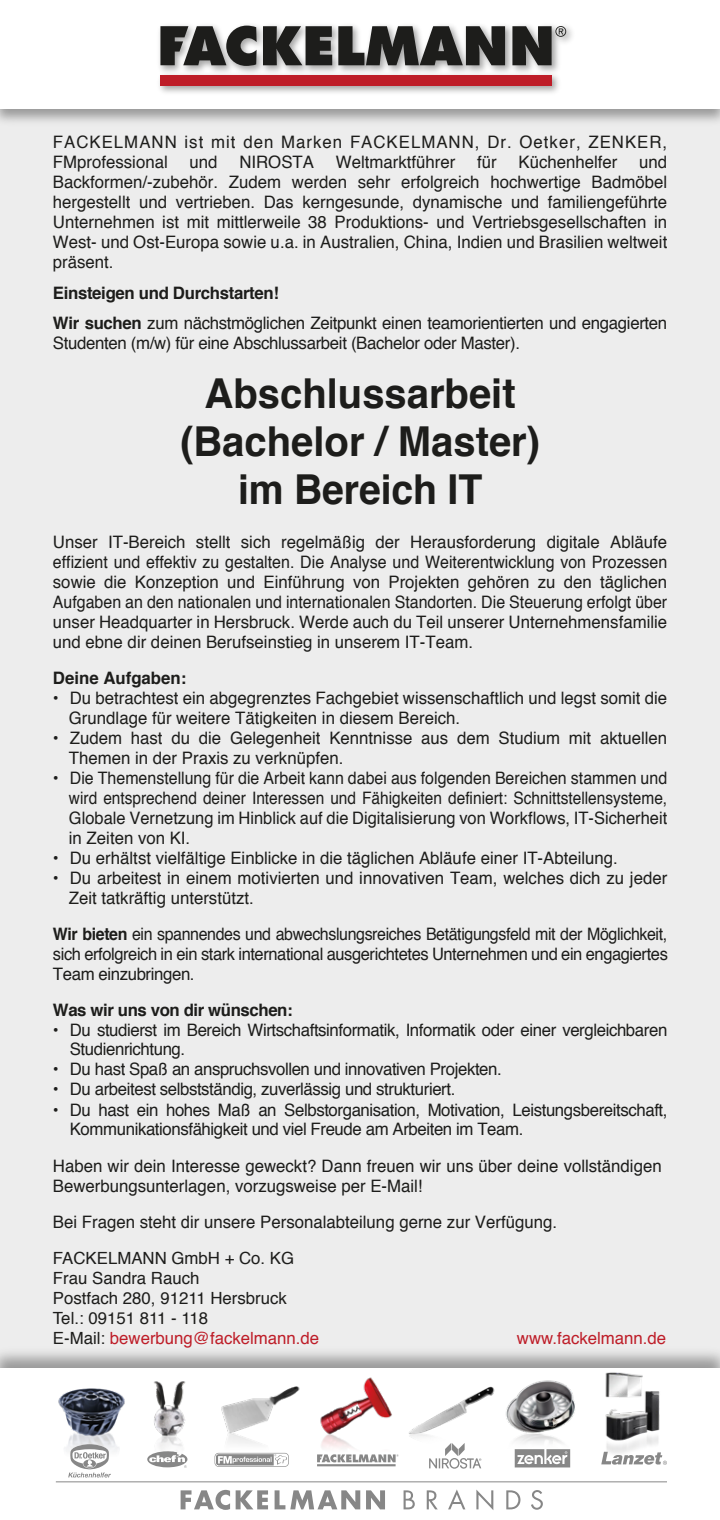
<style>
.page{position:relative;width:720px;height:1520px;background:#fff}
.page>*{position:absolute;margin:0;border:0;box-sizing:border-box;transform-origin:0 0}
.t1{font:700 41.2px/48px "Helvetica";color:#1d1d1b;text-align:center}
.t2{font:17.2px/20px "Helvetica";color:#1d1d1b}
.t3{font:17.2px/19.4px "Helvetica";letter-spacing:-.025em;color:#1d1d1b}
.t4{font:17.2px/20px "Helvetica";color:#1d1d1b;text-align:justify;scale:.93 1}
.t5{font:17.2px/30.4px "Helvetica";letter-spacing:-.02em;color:#1d1d1b}
.t6{font:17.2px/20px "Helvetica";letter-spacing:.06em;color:#1d1d1b}
.t7{font:700 17.2px "Helvetica";letter-spacing:-.025em;color:#1d1d1b}
.t8{font:700 17.2px "Helvetica";color:#1d1d1b}
.t9{font:16.8px/20px "Helvetica";color:#1d1d1b}
.t10{font:16.8px "Helvetica";color:#be1d28}
.s1{font-weight:700}
.s2{font-family:"Arial"}
.s3{color:#be1d28}
</style>
<div class="page">
<div style="left:0;top:0;width:720px;height:1423px;background:#ededed"></div>
<img style="left:0;top:108px;width:720px;height:14px">
<div style="left:0;top:0;width:720px;height:108px;background:#fff"></div>
<img style="left:159px;top:25px;width:413px;height:68px">
<div style="left:160px;top:75px;width:392px;height:10px;background:#be1d28"></div>
<svg style="left:263px;top:26px;width:69px;height:39px;background:#4a4a49"></svg>
<svg style="left:512px;top:26px;width:54px;height:39px;background:#656563"></svg>
<svg style="left:160px;top:26px;width:97px;height:40px;background:#595958"></svg>
<svg style="left:338px;top:26px;width:167px;height:39px;background:#585857"></svg>
<div style="left:0;top:1367px;width:720px;height:152px;background:#fff"></div>
<img style="left:605px;top:1372px;width:55px;height:79px">
<img style="left:43px;top:1356px;width:557px;height:127px">
<svg style="left:317px;top:1454px;width:82px;height:12px"></svg>
<svg style="left:215px;top:1452px;width:74px;height:14px"></svg>
<svg style="left:429px;top:1442px;width:52px;height:26px"></svg>
<svg style="left:68px;top:1444px;width:43px;height:33px"></svg>
<svg style="left:147px;top:1451px;width:40px;height:16px"></svg>
<svg style="left:515px;top:1449px;width:55px;height:18px"></svg>
<hr style="left:56px;top:1481px;width:611px;height:1px;background:#878787">
<svg style="left:601px;top:1451px;width:66px;height:13px"></svg>
<svg style="left:181px;top:1489px;width:49px;height:20px"></svg>
<svg style="left:236px;top:1490px;width:32px;height:19px"></svg>
<svg style="left:275px;top:1490px;width:85px;height:19px"></svg>
<svg style="left:366px;top:1490px;width:19px;height:19px"></svg>
<svg style="left:404px;top:1490px;width:11px;height:19px"></svg>
<svg style="left:427px;top:1490px;width:11px;height:19px"></svg>
<svg style="left:448px;top:1489px;width:17px;height:20px"></svg>
<svg style="left:476px;top:1489px;width:17px;height:21px"></svg>
<svg style="left:506px;top:1490px;width:14px;height:19px"></svg>
<svg style="left:531px;top:1490px;width:12px;height:19px"></svg>
<p class="t6" style="left:53px;top:133px;width:616px">FACKELMANN ist mit den Marken FACKELMANN, Dr. Oetker, ZENKER,<br>FMprofessional</p>
<p class="t2" style="left:190px;top:153px;width:30px">und</p>
<p class="t2" style="left:239px;top:153px;width:76px">NIROSTA</p>
<p class="t2" style="left:336px;top:153px;width:121px">Weltmarktführer</p>
<p class="t2" style="left:477px;top:153px;width:21px">für</p>
<p class="t2" style="left:519px;top:153px;width:100px">Küchenhelfer</p>
<p class="t2" style="left:53px;top:153px;width:616px;text-align:justify;text-indent:586px">und Backformen/-zubehör. Zudem werden sehr erfolgreich hochwertige Badmöbel hergestellt und vertrieben. Das kerngesunde, dynamische und familiengeführte Unternehmen ist mit mittlerweile 38 Produktions- und Vertriebsgesellschaften in West- und Ost-Europa sowie u.a. in Australien, China, Indien und Brasilien weltweit präsent.</p>
<p class="t5" style="left:53px;top:278px;width:616px"><span class="s1">Einsteigen und Durchstarten!<br>Wir suchen</span> zum nächstmöglichen Zeitpunkt einen teamorientierten und engagierten</p>
<p class="t5" style="left:53px;top:328px;width:469px">Studenten (m/w) für eine Abschlussarbeit (Bachelor oder Master).</p>
<h1 class="t1" style="left:180px;top:369px;width:362px">Abschlussarbeit (Bachelor / Master) im Bereich IT</h1>
<p class="t2" style="left:53px;top:532px;width:616px;text-align:justify">Unser IT-Bereich stellt sich regelmäßig der Herausforderung digitale Abläufe effizient und effektiv zu gestalten. Die Analyse und Weiterentwicklung von Prozessen sowie die Konzeption und Einführung von Projekten gehören zu den täglichen Aufgaben an den nationalen und internationalen Standorten. Die Steuerung erfolgt über unser Headquarter in Hersbruck. Werde auch du Teil unserer Unternehmensfamilie und ebne dir deinen Berufseinstieg in unserem IT-Team.</p>
<p class="t8" style="left:53px;top:664px;width:135px">Deine Aufgaben:</p>
<p class="t2" style="left:69px;top:688px;width:600px;text-indent:-16px">• Du betrachtest ein abgegrenztes Fachgebiet wissenschaftlich und legst somit die<br>Grundlage für weitere Tätigkeiten in diesem Bereich.</p>
<p class="t2" style="left:69px;top:728px;width:600px;text-indent:-16px">• Zudem hast du die Gelegenheit Kenntnisse aus dem Studium mit aktuellen<br>Themen in der Praxis zu verknüpfen.</p>
<p class="t2" style="left:69px;top:768px;width:600px;text-align:justify;text-indent:-16px">• Die Themenstellung für die Arbeit kann dabei aus folgenden Bereichen stammen und wird entsprechend deiner Interessen und Fähigkeiten definiert: Schnittstellensysteme, Globale Vernetzung im Hinblick auf die Digitalisierung von Workflows, IT-Sicherheit in Zeiten von KI.</p>
<p class="t2" style="left:53px;top:848px;width:567px">• Du erhältst vielfältige Einblicke in die täglichen Abläufe einer IT-Abteilung.</p>
<p class="t2" style="left:69px;top:868px;width:600px;text-indent:-16px">• Du arbeitest in einem motivierten und innovativen Team, welches dich zu jeder<br>Zeit tatkräftig unterstützt.</p>
<p class="t4" style="left:53px;top:924px;width:663px"><span class="s1">Wir bieten</span> ein spannendes und abwechslungsreiches Betätigungsfeld mit der Möglichkeit, sich erfolgreich in ein stark international ausgerichtetes Unternehmen und ein engagiertes Team einzubringen.</p>
<p class="t7" style="left:53px;top:996px;width:241px">Was wir uns von <span class="s2">d</span>ir wünschen:</p>
<p class="t3" style="left:70px;top:1020px;width:599px;text-indent:-17px">• Du studierst im Bereich Wirtschaftsinformatik, Informatik oder einer vergleichbaren<br>Studienrichtung.</p>
<p class="t3" style="left:53px;top:1060px;width:450px">• Du hast Spaß an anspruchsvollen und innovativen Projekten.</p>
<p class="t3" style="left:53px;top:1080px;width:404px">• Du arbeitest selbst<span class="s2">st</span>ändig, zuverlässig und strukturiert.</p>
<p class="t3" style="left:70px;top:1100px;width:599px;text-indent:-17px">• Du hast ein hohes Maß an Selbstorganisation, Motivation, Leistungsbereitschaft,<br>Kommunikationsfähigkeit und viel Freude am Arbeiten im Team.</p>
<p class="t2" style="left:53px;top:1156px;width:610px">Haben wir <span class="s2">d</span>ein Interesse geweckt? Dann freuen wir uns über <span class="s2">d</span>eine vollständigen<br>Bewerbungsunterlagen, vorzugsweise per E-Mail!</p>
<p class="t2" style="left:53px;top:1212px;width:506px">Bei Fragen steht <span class="s2">d</span>ir unsere Personalabteilung gerne zur Verfügung.</p>
<p class="t9" style="left:53px;top:1248px;width:268px">FACKELMANN GmbH + Co. KG<br>Frau Sandra Rauch<br>Postfach 280, 91211 Hersbruck<br>Tel.: 09151 811 - 118<br>E-Mail: <span class="s3">bewerbung@fackelmann.de</span></p>
<p class="t10" style="left:517px;top:1325px;width:151px">www.fackelmann.de</p>
</div>
